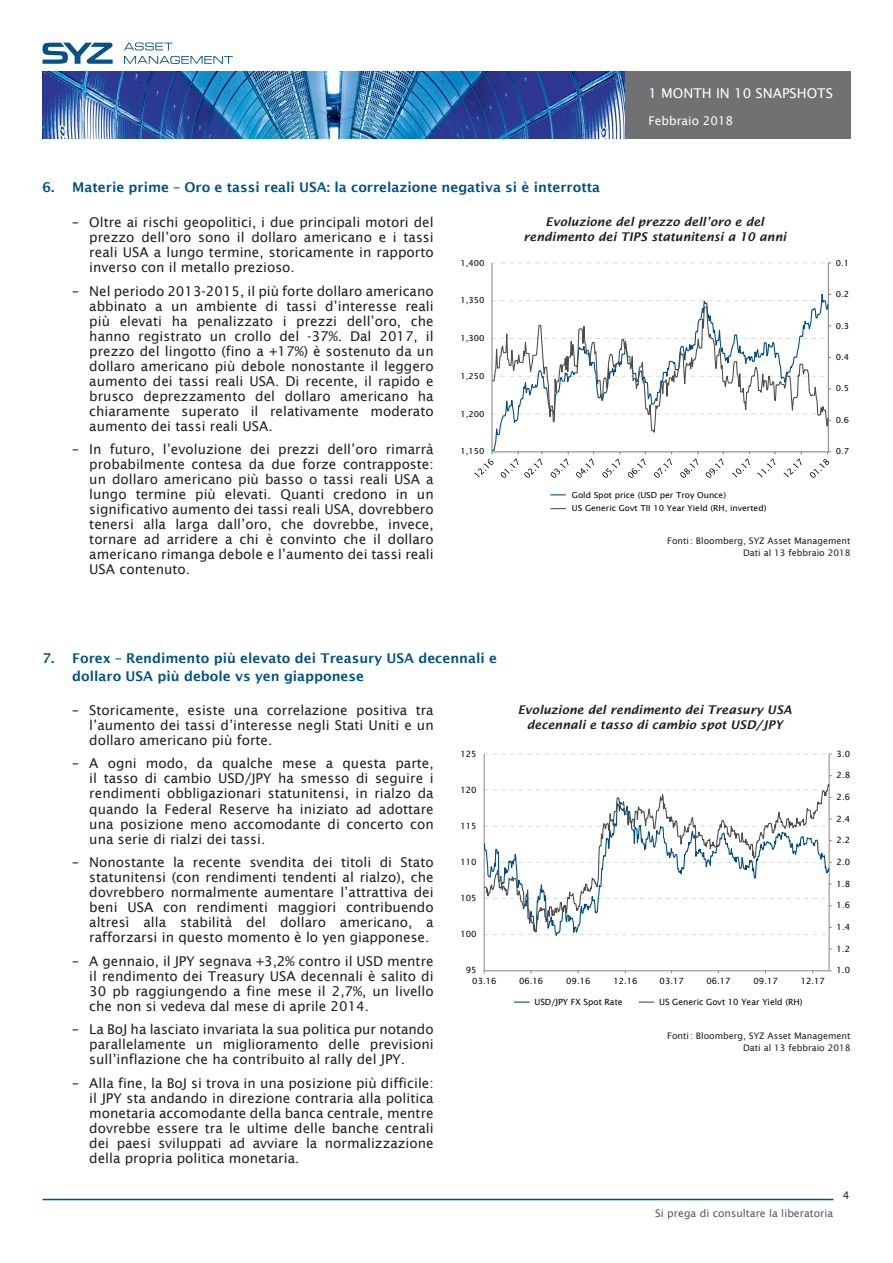
<style>
.page{position:relative;width:893px;height:1263px;background:#fff}
.page>*{position:absolute;margin:0;border:0;box-sizing:border-box;transform-origin:0 0}
.t1{font:13.5px/15px "Lucida Sans";color:#231f20;text-align:justify}
.t2{font:600 13.5px/18px "Lucida Sans";color:#005285}
.t3{font:13.5px "Lucida Sans";color:#fff}
.Graph_TITLES{font:italic 600 12px/15px "Lucida Sans";color:#231f20;text-align:center}
.t4{font:12px "Lucida Sans";color:#fff}
.t5{font:10.5px "Lucida Sans";color:#57585a}
.t6{font:10.5px "Lucida Sans";color:#231f20}
.Source_data{font:9px "Lucida Sans";color:#231f20}
.t7{font:8.55px "Lucida Sans";color:#000}
.t8{font:8.25px/13.8px "Lucida Sans";color:#000}
</style>
<div class="page">
<svg style="left:124px;top:43px;width:49px;height:7px"></svg>
<svg style="left:124px;top:56px;width:109px;height:8px"></svg>
<svg style="left:43px;top:43px;width:70px;height:21px"></svg>
<img style="left:43px;top:72px;width:807px;height:67px">
<hr style="left:43px;top:1199px;width:790px;height:1px;background:#005285">
<hr style="left:828px;top:263px;width:1px;height:189px;background:#868686">
<svg style="left:492px;top:262px;width:339px;height:2px"></svg>
<hr style="left:491px;top:263px;width:1px;height:189px;background:#868686">
<svg style="left:474px;top:282px;width:357px;height:196px"></svg>
<svg style="left:551px;top:494px;width:15px;height:1px"></svg>
<svg style="left:551px;top:508px;width:15px;height:1px"></svg>
<hr style="left:829px;top:754px;width:1px;height:217px;background:#868686">
<svg style="left:485px;top:754px;width:347px;height:1px"></svg>
<hr style="left:484px;top:754px;width:1px;height:217px;background:#868686">
<hr style="left:484px;top:970px;width:345px;height:1px;background:#868686">
<svg style="left:484px;top:775px;width:348px;height:167px"></svg>
<svg style="left:514px;top:1001px;width:15px;height:2px"></svg>
<svg style="left:639px;top:1001px;width:15px;height:2px"></svg>
<p class="t2" style="left:43px;top:178px;width:559px">6. Materie prime – Oro e tassi reali USA: la correlazione negativa si è interrotta</p>
<p class="t3" style="left:648px;top:85px;width:186px">1 MONTH IN 10 SNAPSHOTS</p>
<p class="t4" style="left:648px;top:114px;width:86px">Febbraio 2018</p>
<p class="t1" style="left:89px;top:215px;width:346px;text-indent:-17px">– Oltre ai rischi geopolitici, i due principali motori del prezzo dell’oro sono il dollaro americano e i tassi reali USA a lungo termine, storicamente in rapporto inverso con il metallo prezioso.</p>
<p class="t1" style="left:89px;top:283px;width:346px;text-indent:-17px">– Nel periodo 2013-2015, il più forte dollaro americano abbinato a un ambiente di tassi d’interesse reali più elevati ha penalizzato i prezzi dell’oro, che hanno registrato un crollo del -37%. Dal 2017, il prezzo del lingotto (fino a +17%) è sostenuto da un dollaro americano più debole nonostante il leggero aumento dei tassi reali USA. Di recente, il rapido e brusco deprezzamento del dollaro americano ha chiaramente superato il relativamente moderato aumento dei tassi reali USA.</p>
<p class="t1" style="left:89px;top:442px;width:346px;text-indent:-17px">– In futuro, l’evoluzione dei prezzi dell’oro rimarrà probabilmente contesa da due forze contrapposte: un dollaro americano più basso o tassi reali USA a lungo termine più elevati. Quanti credono in un significativo aumento dei tassi reali USA, dovrebbero tenersi alla larga dall’oro, che dovrebbe, invece, tornare ad arridere a chi è convinto che il dollaro americano rimanga debole e l’aumento dei tassi reali USA contenuto.</p>
<p class="t8" style="left:460px;top:256px;width:26px">1,400</p>
<p class="t8" style="left:460px;top:293px;width:26px">1,350</p>
<p class="t8" style="left:460px;top:331px;width:26px">1,300</p>
<p class="t8" style="left:460px;top:369px;width:26px">1,250</p>
<p class="t8" style="left:460px;top:407px;width:26px">1,200</p>
<p class="Graph_TITLES" style="left:523px;top:214px;width:264px">Evoluzione del prezzo dell’oro e del rendimento dei TIPS statunitensi a 10 anni</p>
<p class="t8" style="left:836px;top:256px;width:15px">0.1</p>
<p class="t8" style="left:836px;top:287px;width:15px">0.2</p>
<p class="t8" style="left:836px;top:319px;width:15px">0.3</p>
<p class="t8" style="left:836px;top:350px;width:15px">0.4</p>
<p class="t8" style="left:836px;top:382px;width:15px">0.5</p>
<p class="t8" style="left:836px;top:413px;width:15px">0.6</p>
<p class="t8" style="left:460px;top:445px;width:26px">1,150</p>
<p class="t8" style="left:836px;top:445px;width:15px">0.7</p>
<p class="t8" style="left:572px;top:488px;width:196px">Gold Spot price (USD per Troy Ounce)<br>US Generic Govt TII 10 Year Yield (RH, inverted)</p>
<p class="Source_data" style="left:667px;top:536px;width:185px">Fonti: Bloomberg, SYZ Asset Management</p>
<p class="Source_data" style="left:743px;top:548px;width:109px">Dati al 13 febbraio 2018</p>
<p class="t2" style="left:72px;top:649px;width:426px;text-indent:-30px">7. Forex – Rendimento più elevato dei Treasury USA decennali e dollaro USA più debole vs yen giapponese</p>
<p class="t1" style="left:89px;top:703px;width:346px;text-indent:-17px">– Storicamente, esiste una correlazione positiva tra l’aumento dei tassi d’interesse negli Stati Uniti e un dollaro americano più forte.</p>
<p class="t1" style="left:89px;top:756px;width:346px;text-indent:-17px">– A ogni modo, da qualche mese a questa parte, il tasso di cambio USD/JPY ha smesso di seguire i rendimenti obbligazionari statunitensi, in rialzo da quando la Federal Reserve ha iniziato ad adottare una posizione meno accomodante di concerto con una serie di rialzi dei tassi.</p>
<p class="t1" style="left:89px;top:855px;width:346px;text-indent:-17px">– Nonostante la recente svendita dei titoli di Stato statunitensi (con rendimenti tendenti al rialzo), che dovrebbero normalmente aumentare l’attrattiva dei beni USA con rendimenti maggiori contribuendo altresì alla stabilità del dollaro americano, a rafforzarsi in questo momento è lo yen giapponese.</p>
<p class="t1" style="left:89px;top:953px;width:346px;text-indent:-17px">– A gennaio, il JPY segnava +3,2% contro il USD mentre il rendimento dei Treasury USA decennali è salito di 30 pb raggiungendo a fine mese il 2,7%, un livello che non si vedeva dal mese di aprile 2014.</p>
<p class="t1" style="left:89px;top:1022px;width:346px;text-indent:-17px">– La BoJ ha lasciato invariata la sua politica pur notando parallelamente un miglioramento delle previsioni sull’inflazione che ha contribuito al rally del JPY.</p>
<p class="t1" style="left:89px;top:1075px;width:346px;text-indent:-17px">– Alla fine, la BoJ si trova in una posizione più difficile: il JPY sta andando in direzione contraria alla politica monetaria accomodante della banca centrale, mentre dovrebbe essere tra le ultime delle banche centrali dei paesi sviluppati ad avviare la normalizzazione della propria politica monetaria.</p>
<p class="t7" style="left:460px;top:749px;width:18px">125</p>
<p class="t7" style="left:460px;top:785px;width:18px">120</p>
<p class="t7" style="left:460px;top:821px;width:18px">115</p>
<p class="t7" style="left:460px;top:857px;width:18px">110</p>
<p class="t7" style="left:460px;top:893px;width:18px">105</p>
<p class="t7" style="left:460px;top:929px;width:18px">100</p>
<p class="t7" style="left:466px;top:965px;width:12px">95</p>
<p class="Graph_TITLES" style="left:518px;top:702px;width:276px">Evoluzione del rendimento dei Treasury USA decennali e tasso di cambio spot USD/JPY</p>
<p class="t7" style="left:472px;top:976px;width:26px">03.16</p>
<p class="t7" style="left:519px;top:976px;width:26px">06.16</p>
<p class="t7" style="left:566px;top:976px;width:26px">09.16</p>
<p class="t7" style="left:613px;top:976px;width:26px">12.16</p>
<p class="t7" style="left:660px;top:976px;width:26px">03.17</p>
<p class="t7" style="left:706px;top:976px;width:26px">06.17</p>
<p class="t7" style="left:753px;top:976px;width:26px">09.17</p>
<p class="t7" style="left:801px;top:976px;width:26px">12.17</p>
<p class="t7" style="left:534px;top:997px;width:90px">USD/JPY FX Spot Rate</p>
<p class="t7" style="left:659px;top:997px;width:145px">US Generic Govt 10 Year Yield (RH)</p>
<p class="t7" style="left:837px;top:749px;width:15px">3.0</p>
<p class="t7" style="left:837px;top:770px;width:15px">2.8</p>
<p class="t7" style="left:837px;top:792px;width:15px">2.6</p>
<p class="t7" style="left:837px;top:814px;width:15px">2.4</p>
<p class="t7" style="left:837px;top:835px;width:15px">2.2</p>
<p class="t7" style="left:837px;top:857px;width:15px">2.0</p>
<p class="t7" style="left:837px;top:879px;width:15px">1.8</p>
<p class="t7" style="left:837px;top:900px;width:15px">1.6</p>
<p class="t7" style="left:837px;top:922px;width:15px">1.4</p>
<p class="t7" style="left:837px;top:944px;width:15px">1.2</p>
<p class="t7" style="left:837px;top:965px;width:15px">1.0</p>
<p class="Source_data" style="left:667px;top:1031px;width:185px">Fonti: Bloomberg, SYZ Asset Management</p>
<p class="Source_data" style="left:743px;top:1043px;width:109px">Dati al 13 febbraio 2018</p>
<p class="t5" style="left:655px;top:1207px;width:180px">Si prega di consultare la liberatoria</p>
<p class="t6" style="left:843px;top:1189px;width:8px">4</p>
</div>
